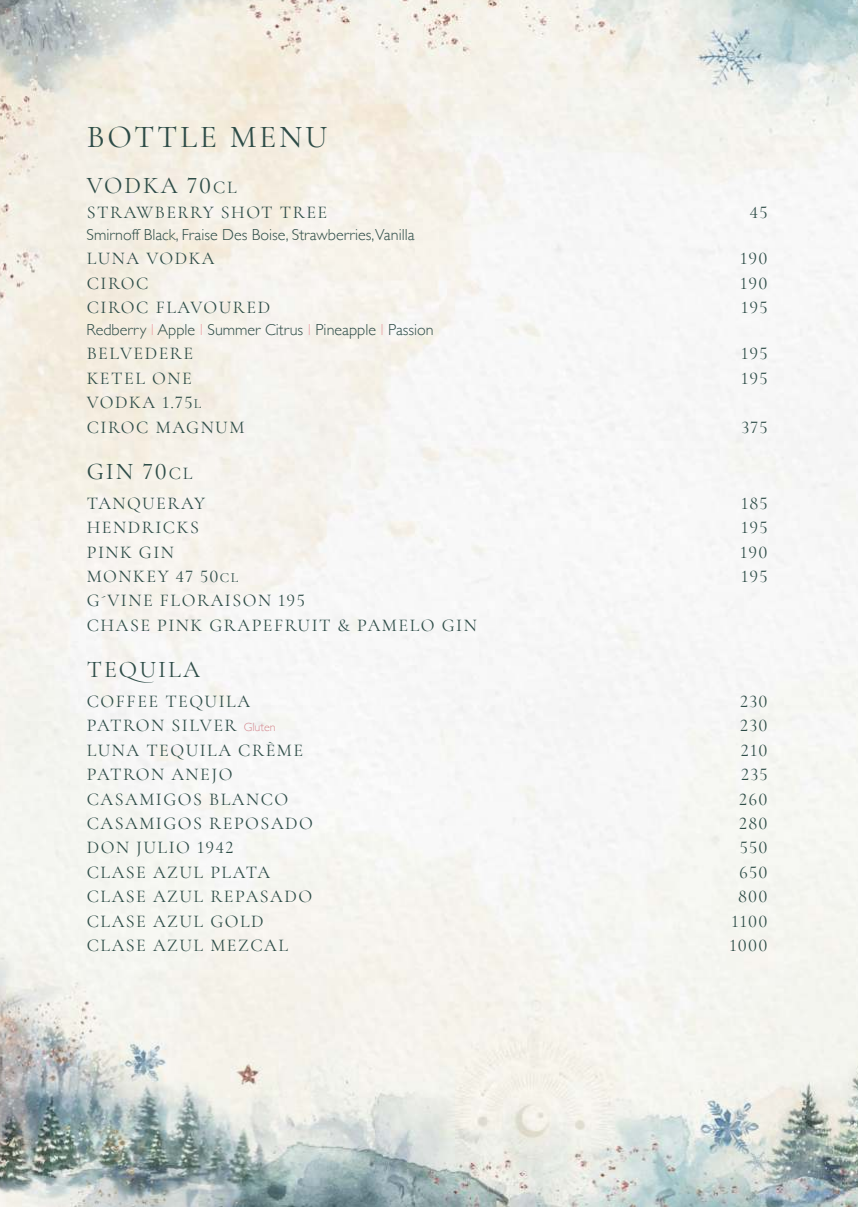
<style>
.page{position:relative;width:858px;height:1207px;background:#fff}
.page>*{position:absolute;margin:0;border:0;box-sizing:border-box;transform-origin:0 0}
.t1{font:32px "Cormorant Garamond";letter-spacing:.085em;color:#2d4c47}
.t2{font:24px "Cormorant Garamond";letter-spacing:.085em;color:#2d4c47}
.t3{font:18px/24.4px "Cormorant Garamond";letter-spacing:.085em;color:#2d4c47}
.t4{font:300 16px "Gill Sans";color:#2d4c47}
.s1{font-size:18px}
.s2{color:#ecaaae}
.s3{font-size:14px}
.s4{font-family:"Gill Sans";font-weight:300;font-size:12px;color:#d48a91}
</style>
<div class="page">
<img style="left:0;top:0;width:857px;height:1207px">
<svg style="left:0;top:1199px;width:8px;height:8px"></svg>
<h1 class="t1" style="left:87px;top:122px;width:242px">BOTTLE MENU</h1>
<h2 class="t2" style="left:87px;top:174px;width:151px">VODKA 70<span class="s1">CL</span></h2>
<p class="t3" style="left:87px;top:200px;width:242px">STRAWBERRY SHOT TREE</p>
<p class="t3" style="left:749px;top:200px;width:19px">45</p>
<p class="t4" style="left:87px;top:222px;width:329px">Smirnoff Black, Fraise Des Boise, Strawberries,Vanilla</p>
<p class="t3" style="left:87px;top:248px;width:129px">LUNA VODKA</p>
<p class="t3" style="left:739px;top:246px;width:29px">190</p>
<p class="t3" style="left:87px;top:272px;width:63px">CIROC</p>
<p class="t3" style="left:739px;top:271px;width:29px">190</p>
<p class="t3" style="left:87px;top:296px;width:185px">CIROC FLAVOURED</p>
<p class="t3" style="left:740px;top:295px;width:28px">195</p>
<p class="t4" style="left:87px;top:317px;width:348px">Redberry <span class="s2">I</span> Apple <span class="s2">I</span> Summer Citrus <span class="s2">I</span> Pineapple <span class="s2">I</span> Passion</p>
<p class="t3" style="left:87px;top:343px;width:108px">BELVEDERE</p>
<p class="t3" style="left:740px;top:341px;width:28px">195</p>
<p class="t3" style="left:87px;top:367px;width:106px">KETEL ONE</p>
<p class="t3" style="left:740px;top:366px;width:28px">195</p>
<p class="t3" style="left:87px;top:391px;width:159px">VODKA 1.75<span class="s3">L<br></span>CIROC MAGNUM</p>
<p class="t3" style="left:741px;top:415px;width:28px">375</p>
<h2 class="t2" style="left:87px;top:460px;width:107px">GIN 70<span class="s1">CL</span></h2>
<p class="t3" style="left:87px;top:492px;width:120px">TANQUERAY</p>
<p class="t3" style="left:740px;top:491px;width:28px">185</p>
<p class="t3" style="left:87px;top:516px;width:114px">HENDRICKS</p>
<p class="t3" style="left:740px;top:515px;width:28px">195</p>
<p class="t3" style="left:87px;top:541px;width:89px">PINK GIN</p>
<p class="t3" style="left:739px;top:539px;width:29px">190</p>
<p class="t3" style="left:87px;top:565px;width:153px">MONKEY 47 50<span class="s3">CL</span></p>
<p class="t3" style="left:740px;top:564px;width:28px">195</p>
<p class="t3" style="left:87px;top:588px;width:391px">G´VINE FLORAISON 195<br>CHASE PINK GRAPEFRUIT &amp; PAMELO GIN</p>
<h2 class="t2" style="left:87px;top:654px;width:115px">TEQUILA</h2>
<p class="t3" style="left:87px;top:690px;width:165px">COFFEE TEQUILA</p>
<p class="t3" style="left:739px;top:689px;width:29px">230</p>
<p class="t3" style="left:87px;top:714px;width:190px">PATRON SILVER <span class="s4">Gluten</span></p>
<p class="t3" style="left:739px;top:713px;width:29px">230</p>
<p class="t3" style="left:87px;top:739px;width:218px">LUNA TEQUILA CRÈME</p>
<p class="t3" style="left:740px;top:737px;width:28px">210</p>
<p class="t3" style="left:87px;top:762px;width:147px">PATRON ANEJO</p>
<p class="t3" style="left:740px;top:762px;width:28px">235</p>
<p class="t3" style="left:87px;top:788px;width:203px">CASAMIGOS BLANCO</p>
<p class="t3" style="left:738px;top:786px;width:30px">260</p>
<p class="t3" style="left:87px;top:812px;width:228px">CASAMIGOS REPOSADO</p>
<p class="t3" style="left:738px;top:811px;width:30px">280</p>
<p class="t3" style="left:87px;top:835px;width:148px">DON JULIO 1942</p>
<p class="t3" style="left:739px;top:835px;width:29px">550</p>
<p class="t3" style="left:87px;top:861px;width:185px">CLASE AZUL PLATA</p>
<p class="t3" style="left:738px;top:860px;width:30px">650</p>
<p class="t3" style="left:87px;top:885px;width:227px">CLASE AZUL REPASADO</p>
<p class="t3" style="left:737px;top:884px;width:31px">800</p>
<p class="t3" style="left:87px;top:910px;width:178px">CLASE AZUL GOLD</p>
<p class="t3" style="left:731px;top:909px;width:38px">1100</p>
<p class="t3" style="left:87px;top:934px;width:203px">CLASE AZUL MEZCAL</p>
<p class="t3" style="left:729px;top:933px;width:40px">1000</p>
</div>
